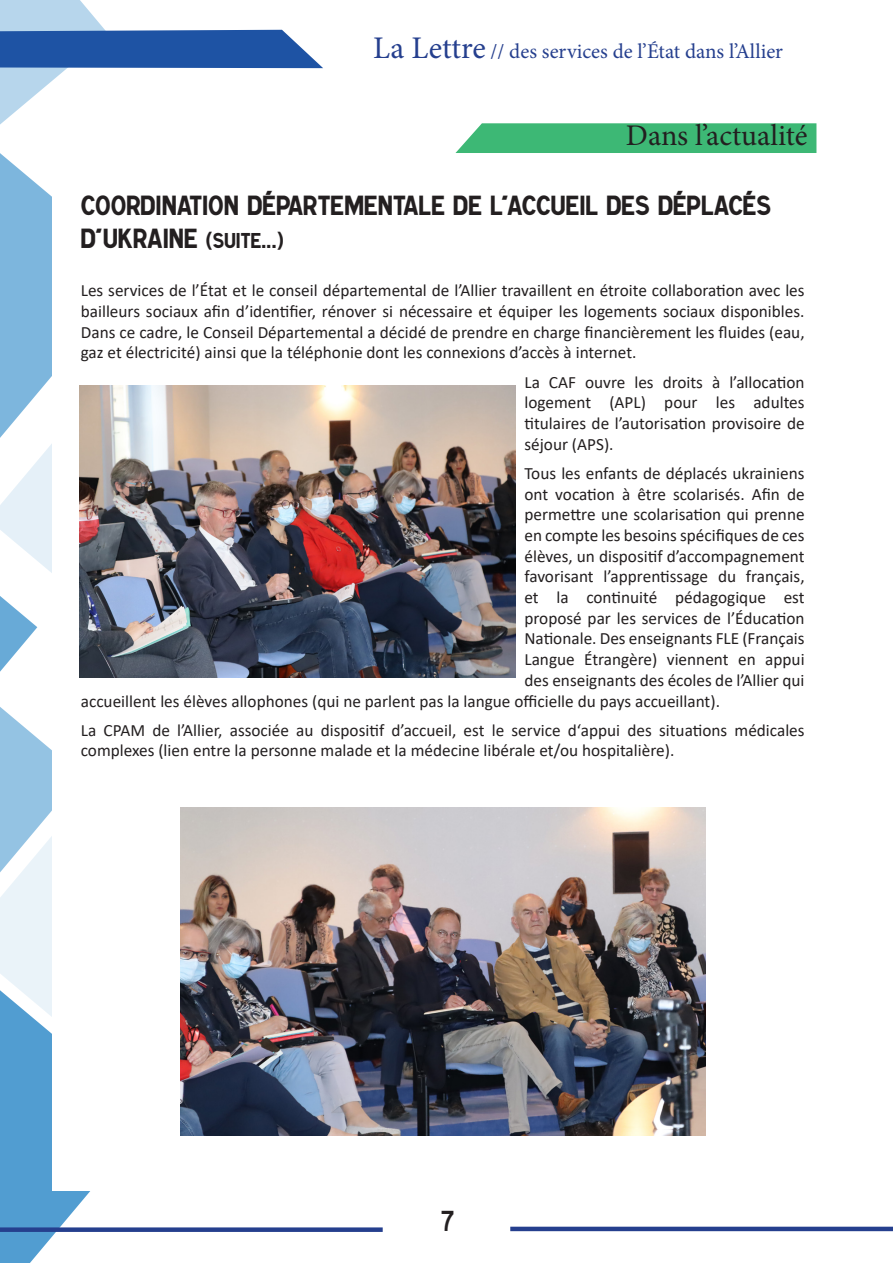
<style>
.page{position:relative;width:893px;height:1263px;background:#fff}
.page>*{position:absolute;margin:0;border:0;box-sizing:border-box;transform-origin:0 0}
.t1{font:30px "Minion Pro";color:#231f20}
.t2{font:27px "Caracteres L1";color:#231f20}
.t3{font:25.5px "Caracteres L2";color:#231f20}
.t4{font:21px "Minion Pro";color:#253f8e}
.t5{font:21px "Caracteres L1";color:#231f20}
.t6{font:17.25px/20.7px "Calibri";color:#231f20;text-align:justify}
.s1{font-size:31.5px}
.s2{font-size:27px}
</style>
<div class="page">
<hr style="left:510px;top:1227px;width:383px;height:4px;background:#253f8e">
<svg style="left:0;top:465px;width:52px;height:490px"></svg>
<svg style="left:0;top:955px;width:91px;height:308px;fill:#519dd1"></svg>
<svg style="left:0;top:197px;width:52px;height:268px;fill:#7db6dd"></svg>
<svg style="left:0;top:0;width:323px;height:197px"></svg>
<div style="left:0;top:1227px;width:383px;height:5px;background:#253f8e"></div>
<svg style="left:455px;top:123px;width:361px;height:30px;background:#46bb7b"></svg>
<div style="left:53px;top:154px;width:776px;height:1036px;background:#fff"></div>
<img style="left:180px;top:808px;width:526px;height:327px">
<img style="left:79px;top:386px;width:437px;height:291px">
<p class="t4" style="left:373px;top:37px;width:411px"><span class="s1">La Lettre</span> // des services de l’État dans l’Allier</p>
<p class="t1" style="left:626px;top:115px;width:183px">Dans l’actualité</p>
<p class="t2" style="left:81px;top:191px;width:692px">COORDINATION DÉPARTEMENTALE DE L'ACCUEIL DES DÉPLACÉS</p>
<p class="t5" style="left:81px;top:229px;width:205px"><span class="s2">D'UKRAINE</span> (SUITE...)</p>
<p class="t6" style="left:81px;top:280px;width:725px">Les services de l’État et le conseil départemental de l’Allier travaillent en étroite collaboration avec les bailleurs sociaux afin d’identifier, rénover si nécessaire et équiper les logements sociaux disponibles.<br>Dans ce cadre, le Conseil Départemental a décidé de prendre en charge financièrement les fluides (eau, gaz et électricité) ainsi que la téléphonie dont les connexions d’accès à internet.</p>
<p class="t6" style="left:524px;top:371px;width:282px">La CAF ouvre les droits à l’allocation logement (APL) pour les adultes titulaires de l’autorisation provisoire de séjour (APS).</p>
<p class="t6" style="left:524px;top:462px;width:282px">Tous les enfants de déplacés ukrainiens</p>
<p class="t6" style="left:524px;top:483px;width:282px">ont vocation à être scolarisés. Afin de</p>
<p class="t6" style="left:524px;top:504px;width:282px">permettre une scolarisation qui prenne</p>
<p class="t6" style="left:524px;top:524px;width:282px">en compte les besoins spécifiques de ces</p>
<p class="t6" style="left:524px;top:545px;width:282px">élèves, un dispositif d’accompagnement</p>
<p class="t6" style="left:524px;top:566px;width:282px">favorisant l’apprentissage du français,</p>
<p class="t6" style="left:524px;top:586px;width:282px">et la continuité pédagogique est</p>
<p class="t6" style="left:524px;top:607px;width:282px">proposé par les services de l’Éducation</p>
<p class="t6" style="left:524px;top:628px;width:282px">Nationale. Des enseignants FLE (Français</p>
<p class="t6" style="left:524px;top:649px;width:282px">Langue Étrangère) viennent en appui</p>
<p class="t6" style="left:524px;top:669px;width:282px">des enseignants des écoles de l’Allier qui</p>
<p class="t6" style="left:81px;top:690px;width:641px">accueillent les élèves allophones (qui ne parlent pas la langue officielle du pays accueillant).</p>
<p class="t6" style="left:81px;top:719px;width:725px">La CPAM de l’Allier, associée au dispositif d’accueil, est le service d‘appui des situations médicales complexes (lien entre la personne malade et la médecine libérale et/ou hospitalière).</p>
<h3 class="t3" style="left:441px;top:1206px;width:15px">7</h3>
</div>
